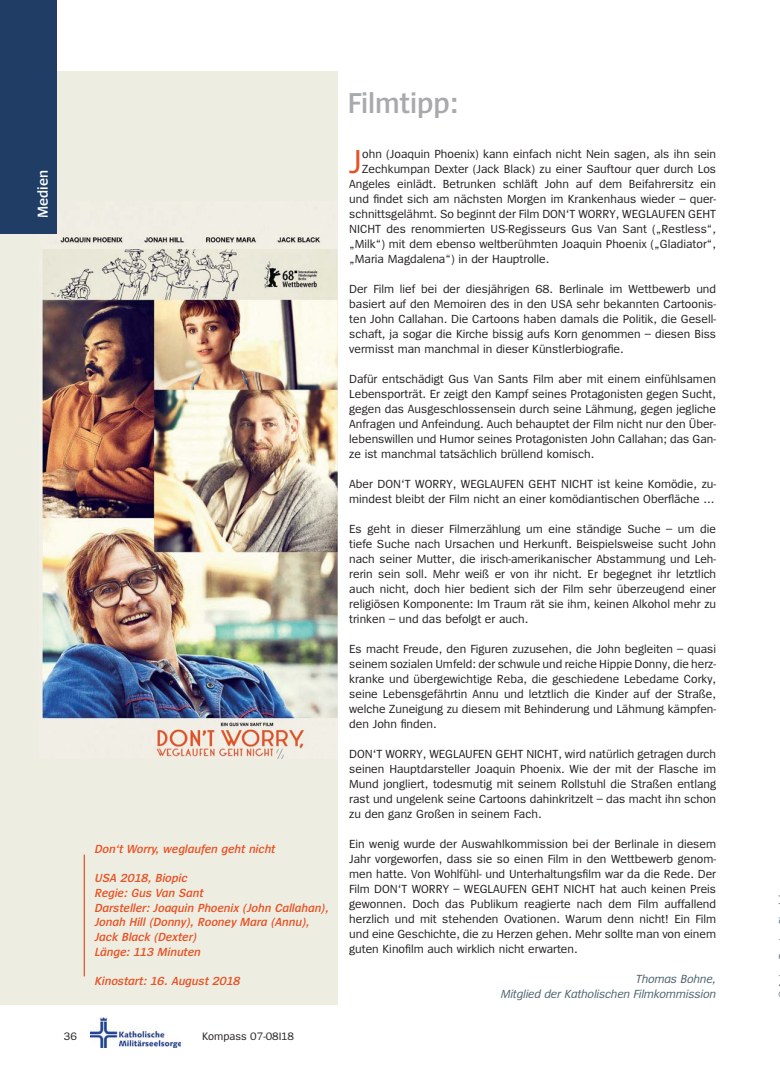
<style>
.page{position:relative;width:780px;height:1088px;background:#fff}
.page>*{position:absolute;margin:0;border:0;box-sizing:border-box;transform-origin:0 0}
.t1{font:34.5px "Spiegel";color:#e84f26}
.t2{font:600 30px "Spiegel";color:#a7a9ac}
.t3{font:600 15px "Spiegel";color:#fff}
.t4{font:12.25px/15px "Spiegel";color:#231f20;text-align:justify}
.t5{font:italic 600 12.25px/14.8px "Spiegel";color:#e65325}
.t6{font:italic 12.25px/15px "Spiegel";letter-spacing:-.01em;color:#4d636e;text-align:right}
.t7{font:11.25px "Spiegel";color:#231f20}
</style>
<div class="page">
<img style="left:90px;top:1018px;width:91px;height:29px">
<div style="left:0;top:71px;width:338px;height:933px;background:#eeede2"></div>
<hr style="left:84px;top:854px;width:1px;height:122px;background:#e65325">
<img style="left:39px;top:233px;width:299px;height:525px">
<div style="left:0;top:0;width:57px;height:233px;background:#1f3d65"></div>
<p class="t3" style="left:37px;top:218px;width:50px;rotate:-90deg">Medien</p>
<p class="t5" style="left:95px;top:842px;width:182px">Don‘t Worry, weglaufen geht nicht</p>
<p class="t5" style="left:95px;top:872px;width:236px">USA 2018, Biopic<br>Regie: Gus Van Sant<br>Darsteller: Joaquin Phoenix (John Callahan),<br>Jonah Hill (Donny), Rooney Mara (Annu),<br>Jack Black (Dexter)<br>Länge: 113 Minuten</p>
<p class="t5" style="left:95px;top:975px;width:147px">Kinostart: 16. August 2018</p>
<p class="t7" style="left:64px;top:1032px;width:15px">36</p>
<p class="t7" style="left:202px;top:1032px;width:94px">Kompass 07-08I18</p>
<h2 class="t2" style="left:348px;top:92px;width:112px">Filmtipp:</h2>
<h1 class="t1" style="left:349px;top:148px;width:15px">J</h1>
<p class="t4" style="left:362px;top:148px;width:355px">ohn (Joaquin Phoenix) kann einfach nicht Nein sagen, als ihn sein</p>
<p class="t4" style="left:362px;top:163px;width:355px">Zechkumpan Dexter (Jack Black) zu einer Sauftour quer durch Los</p>
<p class="t4" style="left:349px;top:178px;width:368px">Angeles einlädt. Betrunken schläft John auf dem Beifahrersitz ein</p>
<p class="t4" style="left:349px;top:193px;width:368px">und findet sich am nächsten Morgen im Krankenhaus wieder – quer-</p>
<p class="t4" style="left:349px;top:208px;width:368px">schnittsgelähmt. So beginnt der Film DON‘T WORRY, WEGLAUFEN GEHT</p>
<p class="t4" style="left:349px;top:223px;width:368px">NICHT des renommierten US-Regisseurs Gus Van Sant („Restless“,</p>
<p class="t4" style="left:349px;top:238px;width:368px">„Milk“) mit dem ebenso weltberühmten Joaquin Phoenix („Gladiator“,</p>
<p class="t4" style="left:349px;top:253px;width:202px">„Maria Magdalena“) in der Hauptrolle.</p>
<p class="t4" style="left:349px;top:283px;width:368px">Der Film lief bei der diesjährigen 68. Berlinale im Wettbewerb und basiert auf den Memoiren des in den USA sehr bekannten Cartoonis&shy;ten John Callahan. Die Cartoons haben damals die Politik, die Gesell&shy;schaft, ja sogar die Kirche bissig aufs Korn genommen – diesen Biss vermisst man manchmal in dieser Künstlerbiografie.</p>
<p class="t4" style="left:349px;top:373px;width:368px">Dafür entschädigt Gus Van Sants Film aber mit einem einfühlsamen Lebensporträt. Er zeigt den Kampf seines Protagonisten gegen Sucht, gegen das Ausgeschlossensein durch seine Lähmung, gegen jegliche Anfragen und Anfeindung. Auch behauptet der Film nicht nur den Über&shy;lebenswillen und Humor seines Protagonisten John Callahan; das Gan&shy;ze ist manchmal tatsächlich brüllend komisch.</p>
<p class="t4" style="left:349px;top:478px;width:368px">Aber DON‘T WORRY, WEGLAUFEN GEHT NICHT ist keine Komödie, zu&shy;mindest bleibt der Film nicht an einer komödiantischen Oberfläche ...</p>
<p class="t4" style="left:349px;top:523px;width:368px">Es geht in dieser Filmerzählung um eine ständige Suche – um die tiefe Suche nach Ursachen und Herkunft. Beispielsweise sucht John nach seiner Mutter, die irisch-amerikanischer Abstammung und Leh&shy;rerin sein soll. Mehr weiß er von ihr nicht. Er begegnet ihr letztlich auch nicht, doch hier bedient sich der Film sehr überzeugend einer religiösen Komponente: Im Traum rät sie ihm, keinen Alkohol mehr zu trinken – und das befolgt er auch.</p>
<p class="t4" style="left:349px;top:643px;width:368px">Es macht Freude, den Figuren zuzusehen, die John begleiten – quasi seinem sozialen Umfeld: der schwule und reiche Hippie Donny, die herz&shy;kranke und übergewichtige Reba, die geschiedene Lebedame Corky, seine Lebensgefährtin Annu und letztlich die Kinder auf der Straße, welche Zuneigung zu diesem mit Behinderung und Lähmung kämpfen&shy;den John finden.</p>
<p class="t4" style="left:349px;top:748px;width:368px">DON‘T WORRY, WEGLAUFEN GEHT NICHT, wird natürlich getragen durch seinen Hauptdarsteller Joaquin Phoenix. Wie der mit der Flasche im Mund jongliert, todesmutig mit seinem Rollstuhl die Straßen entlang rast und ungelenk seine Cartoons dahinkritzelt – das macht ihn schon zu den ganz Großen in seinem Fach.</p>
<p class="t4" style="left:349px;top:838px;width:368px">Ein wenig wurde der Auswahlkommission bei der Berlinale in diesem Jahr vorgeworfen, dass sie so einen Film in den Wettbewerb genom&shy;men hatte. Von Wohlfühl- und Unterhaltungsfilm war da die Rede. Der Film DON‘T WORRY – WEGLAUFEN GEHT NICHT hat auch keinen Preis gewonnen. Doch das Publikum reagierte nach dem Film auffallend herzlich und mit stehenden Ovationen. Warum denn nicht! Ein Film und eine Geschichte, die zu Herzen gehen. Mehr sollte man von einem guten Kinofilm auch wirklich nicht erwarten.</p>
<p class="t6" style="left:500px;top:973px;width:217px">Thomas Bohne,<br>Mitglied der Katholischen Filmkommission</p>
</div>
